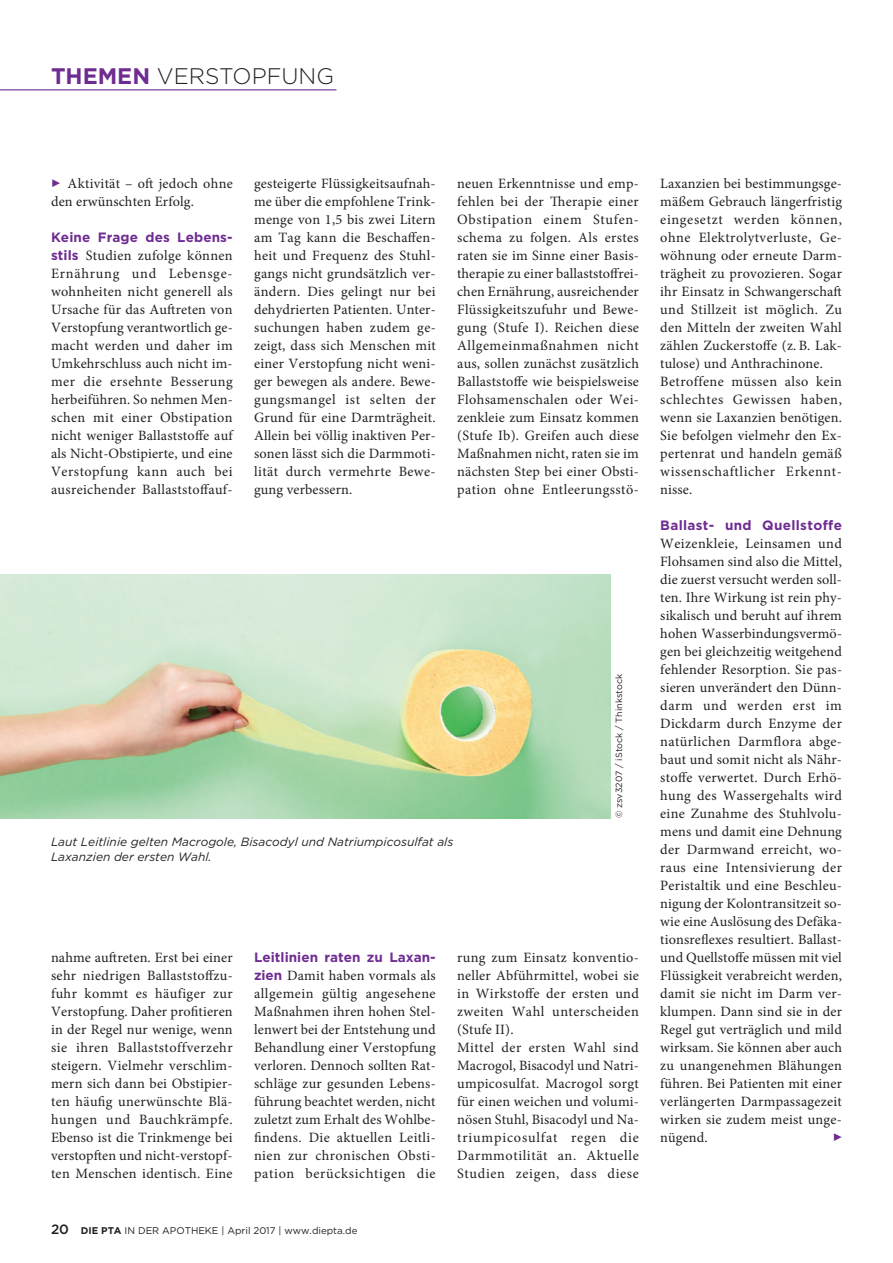
<style>
.page{position:relative;width:893px;height:1263px;background:#fff}
.page>*{position:absolute;margin:0;border:0;box-sizing:border-box;transform-origin:0 0}
.t1{font:300 22.5px "Gotham";color:#231f20}
.t2{font:14.25px/18px "Minion Pro";letter-spacing:.015em;color:#231f20;text-align:justify}
.t3{font:700 13.5px "Gotham";letter-spacing:.01em;color:#6e2c91}
.t4{font:italic 12px/15px "Gotham";color:#231f20}
.t5{font:9.75px "Gotham";color:#231f20}
.t6{font:9px "Gotham";color:#231f20}
.s1{font-weight:700;color:#6e2c91}
.s2{font-family:"Gotham";font-weight:700;font-size:13.5px;color:#6e2c91}
.s3{font-weight:500;font-size:13.5px}
.s4{font-weight:700}
</style>
<div class="page">
<img style="left:0;top:574px;width:611px;height:244px">
<hr style="left:0;top:89px;width:336px;height:1px;background:#6e2c91">
<h1 class="t1" style="left:51px;top:62px;width:284px"><span class="s1">THEMEN</span> VERSTOPFUNG</h1>
<p class="t2" style="left:51px;top:175px;width:183px;text-indent:17px">Aktivität – oft jedoch ohne den erwünschten Erfolg.</p>
<p class="t3" style="left:51px;top:228px;width:183px">Keine Frage des Lebens-</p>
<p class="t2" style="left:51px;top:247px;width:183px"><span class="s2">stils</span> Studien zufolge können Ernährung und Lebensge&shy;wohnheiten nicht generell als Ursache für das Auftreten von Verstopfung verantwortlich ge&shy;macht werden und daher im Umkehrschluss auch nicht im&shy;mer die ersehnte Besserung herbeiführen. So nehmen Men&shy;schen mit einer Obstipation nicht weniger Ballaststoffe auf als Nicht-Obstipierte, und eine Verstopfung kann auch bei ausreichender Ballaststoffauf-</p>
<p class="t2" style="left:254px;top:175px;width:183px">gesteigerte Flüssigkeitsaufnah&shy;me über die empfohlene Trink&shy;menge von 1,5 bis zwei Litern am Tag kann die Beschaffen&shy;heit und Frequenz des Stuhl&shy;gangs nicht grundsätzlich ver&shy;ändern. Dies gelingt nur bei dehydrierten Patienten. Unter&shy;suchungen haben zudem ge&shy;zeigt, dass sich Menschen mit einer Verstopfung nicht weni&shy;ger bewegen als andere. Bewe&shy;gungsmangel ist selten der Grund für eine Darmträgheit.<br>Allein bei völlig inaktiven Per&shy;sonen lässt sich die Darmmoti&shy;lität durch vermehrte Bewe&shy;gung verbessern.</p>
<p class="t2" style="left:457px;top:175px;width:183px">neuen Erkenntnisse und emp&shy;fehlen bei der Therapie einer Obstipation einem Stufen&shy;schema zu folgen. Als erstes raten sie im Sinne einer Basis&shy;therapie zu einer ballaststoffrei&shy;chen Ernährung, ausreichender Flüssigkeitszufuhr und Bewe&shy;gung (Stufe I). Reichen diese Allgemeinmaßnahmen nicht aus, sollen zunächst zusätzlich Ballaststoffe wie beispielsweise Flohsamenschalen oder Wei&shy;zenkleie zum Einsatz kommen (Stufe Ib). Greifen auch diese Maßnahmen nicht, raten sie im nächsten Step bei einer Obsti&shy;pation ohne Entleerungsstö-</p>
<p class="t6" style="left:613px;top:818px;width:146px;rotate:-90deg">© zsv3207 / iStock / Thinkstock</p>
<p class="t4" style="left:51px;top:834px;width:404px">Laut Leitlinie gelten Macrogole, Bisacodyl und Natriumpicosulfat als<br>Laxanzien der ersten Wahl.</p>
<p class="t2" style="left:51px;top:949px;width:183px">nahme auftreten. Erst bei einer sehr niedrigen Ballaststoffzu&shy;fuhr kommt es häufiger zur Verstopfung. Daher profitieren in der Regel nur wenige, wenn sie ihren Ballaststoffverzehr steigern. Vielmehr verschlim&shy;mern sich dann bei Obstipier&shy;ten häufig unerwünschte Blä&shy;hungen und Bauchkrämpfe.<br>Ebenso ist die Trinkmenge bei verstopften und nicht-verstopf&shy;ten Menschen identisch. Eine</p>
<p class="t3" style="left:254px;top:948px;width:183px">Leitlinien raten zu Laxan-</p>
<p class="t2" style="left:254px;top:967px;width:183px"><span class="s2">zien</span> Damit haben vormals als allgemein gültig angesehene Maßnahmen ihren hohen Stel&shy;lenwert bei der Entstehung und Behandlung einer Verstopfung verloren. Dennoch sollten Rat&shy;schläge zur gesunden Lebens&shy;führung beachtet werden, nicht zuletzt zum Erhalt des Wohlbe&shy;findens. Die aktuellen Leitli&shy;nien zur chronischen Obsti&shy;pation berücksichtigen die</p>
<p class="t5" style="left:51px;top:1224px;width:308px"><span class="s3">20</span> <span class="s4">DIE PTA</span> IN DER APOTHEKE | April 2017 | www.diepta.de</p>
<p class="t2" style="left:457px;top:949px;width:183px;text-align:left">rung zum Einsatz konventio&shy;neller Abführmittel, wobei sie in Wirkstoffe der ersten und zweiten Wahl unterscheiden (Stufe II).<br>Mittel der ersten Wahl sind<br>Macrogol, Bisacodyl und Natri&shy;umpicosulfat. Macrogol sorgt für einen weichen und volumi&shy;nösen Stuhl, Bisacodyl und Na&shy;triumpicosulfat regen die<br>Darmmotilität an. Aktuelle<br>Studien zeigen, dass diese</p>
<p class="t2" style="left:660px;top:174px;width:183px;text-align:left">Laxanzien bei bestimmungsge&shy;mäßem Gebrauch längerfristig eingesetzt werden können, ohne Elektrolytverluste, Ge&shy;wöhnung oder erneute Darm&shy;trägheit zu provozieren. Sogar ihr Einsatz in Schwangerschaft und Stillzeit ist möglich. Zu den Mitteln der zweiten Wahl zählen Zuckerstoffe (z. B. Lak&shy;tulose) und Anthrachinone.<br>Betroffene müssen also kein schlechtes Gewissen haben, wenn sie Laxanzien benötigen.<br>Sie befolgen vielmehr den Ex&shy;pertenrat und handeln gemäß wissenschaftlicher Erkennt&shy;nisse.</p>
<p class="t3" style="left:660px;top:516px;width:183px">Ballast- und Quellstoffe</p>
<p class="t2" style="left:660px;top:535px;width:183px;text-align:left">Weizenkleie, Leinsamen und<br>Flohsamen sind also die Mittel, die zuerst versucht werden soll&shy;ten. Ihre Wirkung ist rein phy&shy;sikalisch und beruht auf ihrem hohen Wasserbindungsvermö&shy;gen bei gleichzeitig weitgehend fehlender Resorption. Sie pas&shy;sieren unverändert den Dünn&shy;darm und werden erst im<br>Dickdarm durch Enzyme der natürlichen Darmflora abge&shy;baut und somit nicht als Nähr&shy;stoffe verwertet. Durch Erhö&shy;hung des Wassergehalts wird eine Zunahme des Stuhlvolu&shy;mens und damit eine Dehnung der Darmwand erreicht, wo&shy;raus eine Intensivierung der<br>Peristaltik und eine Beschleu&shy;nigung der Kolontransitzeit so&shy;wie eine Auslösung des Defäka&shy;tionsreflexes resultiert. Ballast&shy;und Quellstoffe müssen mit viel<br>Flüssigkeit verabreicht werden, damit sie nicht im Darm ver&shy;klumpen. Dann sind sie in der<br>Regel gut verträglich und mild wirksam. Sie können aber auch zu unangenehmen Blähungen führen. Bei Patienten mit einer verlängerten Darmpassagezeit wirken sie zudem meist unge&shy;nügend.</p>
</div>
